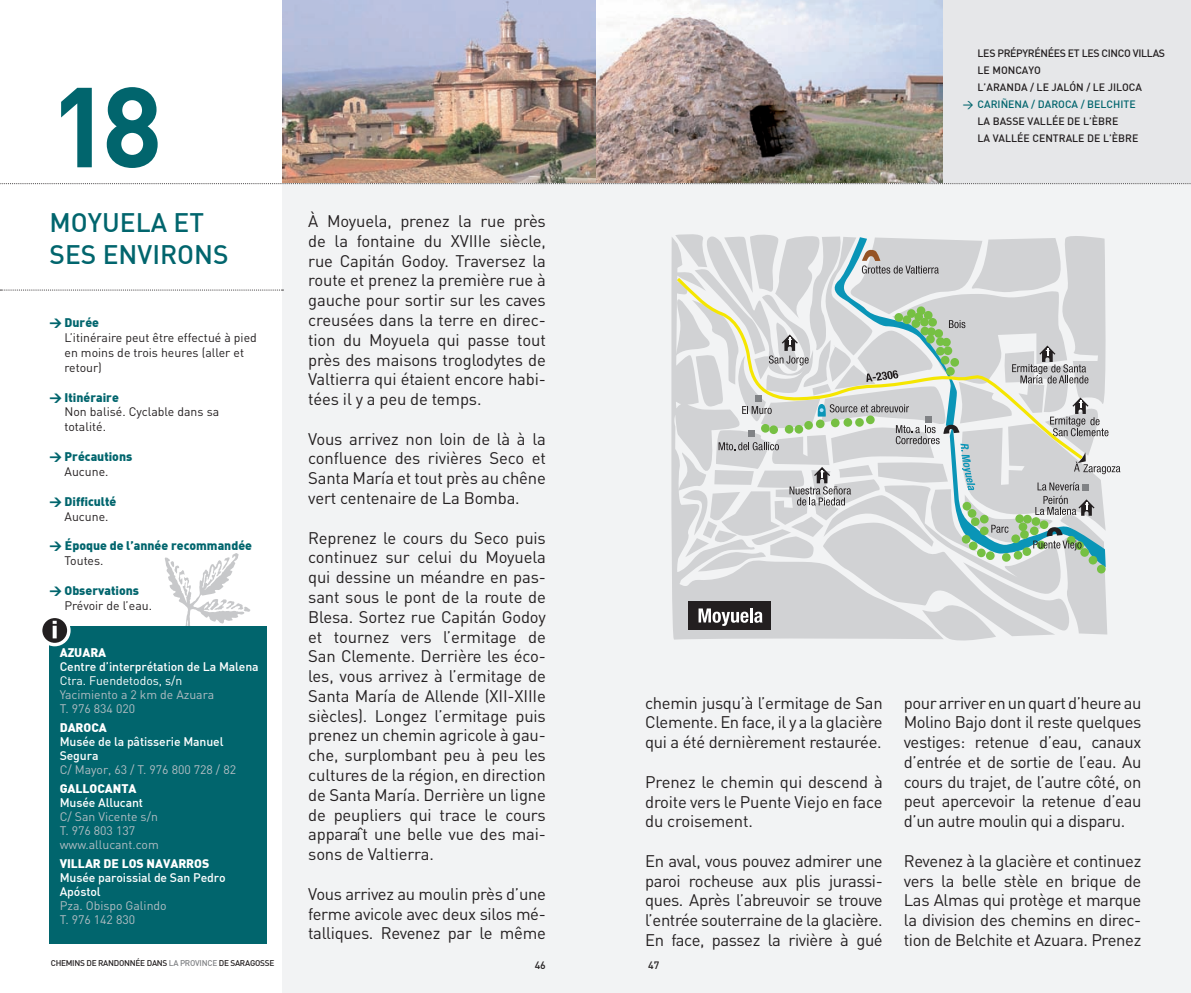
<style>
.page{position:relative;width:1191px;height:993px;background:#fff}
.page>*{position:absolute;margin:0;border:0;box-sizing:border-box;transform-origin:0 0}
.t1{font:700 111.65px "DIN";color:#01656d}
.t2{font:500 26.25px/31.5px "DIN";color:#01656d}
.t3{font:16.62px/19.8px "DIN";letter-spacing:-.02em;color:#231f20;text-align:justify}
.t4{font:12.25px/14.9px "DIN";color:#231f20}
.t5{font:12.25px/14px "DIN";color:#b2bdc2}
.t6{font:500 12.25px/14px "DIN";color:#fff}
.t7{font:900 12.25px "DIN";color:#01656d}
.t8{font:900 12.25px "DIN";color:#fff}
.t9{font:12.25px "DIN";color:#fff}
.t10{font:500 10.5px "DIN";color:#231f20}
.t11{font:500 10.5px "DIN";color:#01656d}
.t12{font:500 8.22px "DIN";letter-spacing:-.03em;color:#231f20}
.s1{color:#808285}
</style>
<div class="page">
<div style="left:941px;top:0;width:250px;height:184px;background:#e6e7e9"></div>
<img style="left:283px;top:0;width:660px;height:183px">
<div style="left:283px;top:183px;width:908px;height:809px;background:#f2f3f4"></div>
<svg style="left:0;top:289px;width:283px;height:1px"></svg>
<svg style="left:165px;top:553px;width:85px;height:73px"></svg>
<svg style="left:673px;top:234px;width:447px;height:407px"></svg>
<div style="left:50px;top:626px;width:217px;height:317px;background:#01656d"></div>
<svg style="left:41px;top:616px;width:28px;height:28px"></svg>
<div style="left:39px;top:614px;width:32px;height:32px;border:4px solid #fff;border-radius:50%"></div>
<svg style="left:53px;top:620px;width:4px;height:3px"></svg>
<svg style="left:53px;top:625px;width:4px;height:13px"></svg>
<svg style="left:0;top:183px;width:1191px;height:1px"></svg>
<h1 class="t1" style="left:50px;top:54px;width:114px">18</h1>
<h2 class="t2" style="left:50px;top:206px;width:180px">M oyuela et ses environs</h2>
<p class="t7" style="left:50px;top:314px;width:51px">&gt; Durée</p>
<p class="t4" style="left:64px;top:330px;width:194px">L’itinéraire peut être effectué à pied en moins de trois heures (aller et retour)</p>
<p class="t7" style="left:50px;top:389px;width:71px">&gt; Itinéraire</p>
<p class="t4" style="left:64px;top:404px;width:156px">Non balisé. Cyclable dans sa totalité.</p>
<p class="t7" style="left:50px;top:448px;width:84px">&gt; Précautions</p>
<p class="t4" style="left:64px;top:463px;width:45px">Aucune.</p>
<p class="t7" style="left:50px;top:493px;width:68px">&gt; Difficulté</p>
<p class="t4" style="left:64px;top:508px;width:45px">Aucune.</p>
<p class="t7" style="left:50px;top:537px;width:204px">&gt; Époque de l’année recommandée</p>
<p class="t4" style="left:64px;top:553px;width:41px">Toutes.</p>
<p class="t7" style="left:50px;top:582px;width:91px">&gt; Observations</p>
<p class="t4" style="left:64px;top:597px;width:89px">Prévoir de l’eau.</p>
<p class="t8" style="left:60px;top:644px;width:24px">Azuara</p>
<p class="t6" style="left:60px;top:659px;width:200px">Centre d’interprétation de La Malena</p>
<p class="t9" style="left:60px;top:672px;width:124px">Ctra. Fuendetodos, s/n</p>
<p class="t5" style="left:60px;top:687px;width:156px">Yacimiento a 2 km de Azuara<br>T. 976 834 020</p>
<p class="t8" style="left:60px;top:719px;width:17px">Daroca</p>
<p class="t6" style="left:60px;top:733px;width:165px">M usée de la pâtisserie Manuel<br>Segura</p>
<p class="t5" style="left:60px;top:762px;width:178px">C/ Mayor, 63 / T. 976 800 728 / 82</p>
<p class="t8" style="left:60px;top:780px;width:17px">Gallocanta</p>
<p class="t6" style="left:60px;top:794px;width:85px">M usée Allucant</p>
<p class="t5" style="left:60px;top:809px;width:101px">C/ San Vicente s/n<br>T. 976 803 137 www.allucant.com</p>
<p class="t8" style="left:60px;top:855px;width:15px">Villar</p>
<p class="t8" style="left:104px;top:855px;width:26px">de los</p>
<p class="t8" style="left:146px;top:855px;width:18px">Navarros</p>
<p class="t6" style="left:60px;top:869px;width:167px">M usée paroissial de San Pedro<br>Apóstol</p>
<p class="t5" style="left:60px;top:898px;width:108px">Pza. Obispo Galindo<br>T. 976 142 830</p>
<p class="t3" style="left:308px;top:211px;width:239px">À Moyuela, prenez la rue près de la fontaine du XVIIIe siècle, rue Capitán Godoy. Traversez la route et prenez la première rue à gauche pour sortir sur les caves creusées dans la terre en direc&shy;tion du Moyuela qui passe tout près des maisons troglodytes de Valtierra qui étaient encore habi&shy;tées il y a peu de temps.</p>
<p class="t3" style="left:308px;top:428px;width:239px">Vous arrivez non loin de là à la confluence des rivières Seco et Santa María et tout près au chêne vert centenaire de La Bomba.</p>
<p class="t3" style="left:308px;top:527px;width:239px">Reprenez le cours du Seco puis continuez sur celui du Moyuela qui dessine un méandre en pas&shy;sant sous le pont de la route de Blesa. Sortez rue Capitán Godoy et tournez vers l’ermitage de San Clemente. Derrière les éco&shy;les, vous arrivez à l’ermitage de Santa María de Allende (XII-XIIIe siècles). Longez l’ermitage puis prenez un chemin agricole à gau&shy;che, surplombant peu à peu les cultures de la région, en direction de Santa María. Derrière un ligne de peupliers qui trace le cours apparaît une belle vue des mai&shy;sons de Valtierra.</p>
<p class="t3" style="left:308px;top:883px;width:239px">Vous arrivez au moulin près d’une ferme avicole avec deux silos mé&shy;talliques. Revenez par le même</p>
<p class="t3" style="left:645px;top:692px;width:239px">chemin jusqu’à l’ermitage de San Clemente. En face, il y a la glacière qui a été dernièrement restaurée.</p>
<p class="t3" style="left:645px;top:771px;width:239px">Prenez le chemin qui descend à droite vers le Puente Viejo en face du croisement.</p>
<p class="t3" style="left:645px;top:850px;width:239px">En aval, vous pouvez admirer une paroi rocheuse aux plis jurassi&shy;ques. Après l’abreuvoir se trouve l’entrée souterraine de la glacière.<br>En face, passez la rivière à gué</p>
<p class="t12" style="left:51px;top:957px;width:225px">chemins de randonnée dans <span class="s1">la province</span> de Saragosse</p>
<p class="t10" style="left:648px;top:958px;width:13px">47</p>
<p class="t10" style="left:534px;top:957px;width:13px">46</p>
<p class="t10" style="left:962px;top:47px;width:10px">LES</p>
<p class="t10" style="left:997px;top:47px;width:8px">PRÉP</p>
<p class="t10" style="left:1022px;top:47px;width:13px">YRÉNÉES</p>
<p class="t10" style="left:1068px;top:47px;width:21px">ET LES</p>
<p class="t10" style="left:1101px;top:47px;width:7px">CINCO</p>
<p class="t10" style="left:1132px;top:47px;width:7px">VILLAS</p>
<p class="t10" style="left:962px;top:64px;width:10px">LE</p>
<p class="t10" style="left:992px;top:64px;width:8px">MONCA</p>
<p class="t10" style="left:1028px;top:64px;width:13px">YO</p>
<p class="t10" style="left:977px;top:80px;width:17px">L’ARANDA</p>
<p class="t10" style="left:1030px;top:80px;width:90px">/ LE JALÓN / LE JILOCA</p>
<p class="t11" style="left:962px;top:97px;width:17px">&gt; CARI</p>
<p class="t11" style="left:1000px;top:97px;width:16px">ÑENA</p>
<p class="t11" style="left:1031px;top:97px;width:15px">/ DAROCA</p>
<p class="t11" style="left:1080px;top:97px;width:21px">/ BELCHITE</p>
<p class="t10" style="left:962px;top:114px;width:11px">LA</p>
<p class="t10" style="left:992px;top:114px;width:15px">BASSE</p>
<p class="t10" style="left:1027px;top:114px;width:8px">VALLÉE</p>
<p class="t10" style="left:1067px;top:114px;width:45px">DE L’ÈBRE</p>
<p class="t10" style="left:962px;top:131px;width:11px">LA</p>
<p class="t10" style="left:992px;top:131px;width:8px">VALLÉE</p>
<p class="t10" style="left:1032px;top:131px;width:8px">CENTRALE</p>
<p class="t10" style="left:1087px;top:131px;width:45px">DE L’ÈBRE</p>
<p class="t3" style="left:903px;top:692px;width:239px">pour arriver en un quart d’heure au Molino Bajo dont il reste quelques vestiges: retenue d’eau, canaux d’entrée et de sortie de l’eau. Au cours du trajet, de l’autre côté, on peut apercevoir la retenue d’eau d’un autre moulin qui a disparu.</p>
<p class="t3" style="left:903px;top:850px;width:239px">Revenez à la glacière et continuez vers la belle stèle en brique de Las Almas qui protège et marque la division des chemins en direc&shy;tion de Belchite et Azuara. Prenez</p>
</div>
